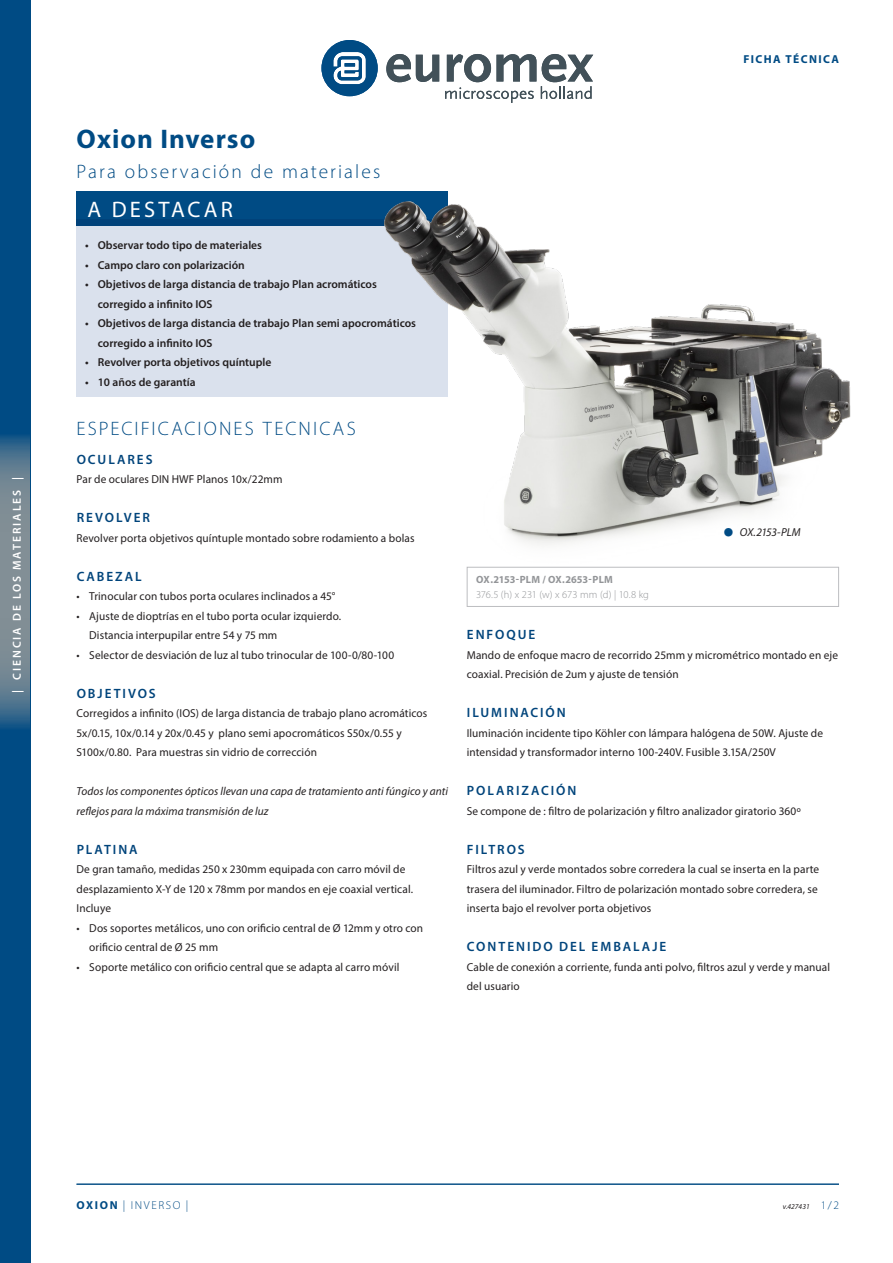
<style>
.page{position:relative;width:893px;height:1263px;background:#fff}
.page>*{position:absolute;margin:0;border:0;box-sizing:border-box;transform-origin:0 0}
.j_productkop{font:700 27px "Myriad Pro";letter-spacing:.035em;color:#004b84}
.j_highlights{font:22.5px "Myriad Pro";letter-spacing:.14em;color:#fff}
.j_product_onder_kop{font:300 19.5px "Myriad Pro";letter-spacing:.105em;color:#004b84}
.j_tussenkop{font:600 13.5px "Myriad Pro";letter-spacing:.15em;color:#00447b}
.j_plat{font:11.55px/19.5px "Myriad Pro";letter-spacing:.01em;color:#231f20}
.t1{font:600 11.55px/19.5px "Myriad Pro";color:#231f20}
.j_plat-2{font:italic 11.55px/19.5px "Myriad Pro";letter-spacing:.005em;color:#231f20}
.t2{font:600 11.55px "Myriad Pro";letter-spacing:.17em;color:#fff}
.t3{font:300 11.55px "Myriad Pro";letter-spacing:.14em;color:#004b84}
.j_plat-3{font:italic 11.55px "Myriad Pro";letter-spacing:-.015em;color:#231f20}
.t4{font:700 11.55px "Myriad Pro";letter-spacing:.12em;color:#004b84}
.j_dimensions{font:300 10.5px "Myriad Pro";letter-spacing:-.01em;color:#939598}
.j_dimensions_1{font:700 10.5px "Myriad Pro";letter-spacing:.01em;color:#939598}
.t5{font:italic 7.5px "Myriad Pro";color:#231f20}
.s1{font-size:40.5px;color:#004b84}
.s2{font-weight:700}
.s3{font-weight:300;font-style:normal;font-size:11.55px;color:#004b84}
</style>
<div class="page">
<div style="left:0;top:0;width:30px;height:1263px;background:#004b84"></div>
<svg style="left:321px;top:40px;width:57px;height:56px"></svg>
<svg style="left:386px;top:54px;width:53px;height:28px"></svg>
<svg style="left:445px;top:54px;width:148px;height:49px"></svg>
<div style="left:77px;top:191px;width:371px;height:34px;background:#004b84"></div>
<div style="left:467px;top:567px;width:372px;height:40px;border:1px solid #bcbdc0"></div>
<div style="left:77px;top:219px;width:371px;height:177px;background:#dae1ed"></div>
<svg style="left:0;top:436px;width:30px;height:292px;background:#6d8492"></svg>
<hr style="left:77px;top:1184px;width:762px;height:1px;background:#004b84">
<img style="left:358px;top:201px;width:493px;height:378px">
<p class="t2" style="left:10px;top:693px;width:218px;rotate:-90deg">| CIENCIA DE LOS MATERIALES |</p>
<p class="t4" style="left:743px;top:51px;width:97px">FICHA TÉCNICA</p>
<p class="j_productkop" style="left:77px;top:121px;width:180px">Oxion Inverso</p>
<p class="j_product_onder_kop" style="left:77px;top:160px;width:305px">Para observación de materiales</p>
<p class="j_highlights" style="left:87px;top:195px;width:147px">A DESTACAR</p>
<p class="t1" style="left:85px;top:235px;width:179px">• Observar todo tipo de materiales</p>
<p class="t1" style="left:85px;top:255px;width:161px">• Campo claro con polarización</p>
<p class="t1" style="left:98px;top:274px;width:281px;text-indent:-13px">• Objetivos de larga distancia de trabajo Plan acromáticos corregido a infinito IOS</p>
<p class="t1" style="left:98px;top:313px;width:320px;text-indent:-13px">• Objetivos de larga distancia de trabajo Plan semi apocromáticos corregido a infinito IOS</p>
<p class="t1" style="left:85px;top:352px;width:188px">• Revolver porta objetivos quíntuple</p>
<p class="t1" style="left:85px;top:372px;width:112px">• 10 años de garantía</p>
<p class="j_product_onder_kop" style="left:77px;top:417px;width:281px">ESPECIFICACIONES TECNICAS</p>
<p class="j_tussenkop" style="left:77px;top:450px;width:77px">OCULARES</p>
<p class="j_plat" style="left:77px;top:469px;width:207px">Par de oculares DIN HWF Planos 10x/22mm</p>
<p class="j_tussenkop" style="left:77px;top:509px;width:75px">REVOLVER</p>
<p class="j_plat" style="left:77px;top:528px;width:339px">Revolver porta objetivos quíntuple montado sobre rodamiento a bolas</p>
<p class="j_tussenkop" style="left:77px;top:567px;width:67px">CABEZAL</p>
<p class="j_plat" style="left:77px;top:586px;width:261px">• Trinocular con tubos porta oculares inclinados a 45°</p>
<p class="j_plat" style="left:89px;top:606px;width:253px;text-indent:-13px">• Ajuste de dioptrías en el tubo porta ocular izquierdo.<br>Distancia interpupilar entre 54 y 75 mm</p>
<p class="j_plat" style="left:77px;top:645px;width:319px">• Selector de desviación de luz al tubo trinocular de 100-0/80-100</p>
<p class="j_tussenkop" style="left:77px;top:684px;width:81px">OBJETIVOS</p>
<p class="j_plat" style="left:77px;top:703px;width:352px">Corregidos a infinito (IOS) de larga distancia de trabajo plano acromáticos<br>5x/0.15, 10x/0.14 y 20x/0.45 y plano semi apocromáticos S50x/0.55 y<br>S100x/0.80. Para muestras sin vidrio de corrección</p>
<p class="j_plat-2" style="left:77px;top:781px;width:373px">Todos los componentes ópticos llevan una capa de tratamiento anti fúngico y anti reflejos para la máxima transmisión de luz</p>
<p class="j_tussenkop" style="left:77px;top:840px;width:62px">PLATINA</p>
<p class="j_plat" style="left:77px;top:859px;width:338px">De gran tamaño, medidas 250 x 230mm equipada con carro móvil de desplazamiento X-Y de 120 x 78mm por mandos en eje coaxial vertical.<br>Incluye</p>
<p class="j_plat" style="left:89px;top:918px;width:335px;text-indent:-13px">• Dos soportes metálicos, uno con orificio central de Ø 12mm y otro con orificio central de Ø 25 mm</p>
<p class="j_plat" style="left:77px;top:957px;width:324px">• Soporte metálico con orificio central que se adapta al carro móvil</p>
<p class="j_dimensions_1" style="left:476px;top:573px;width:138px">OX.2153-PLM / OX.2653-PLM</p>
<p class="j_dimensions" style="left:476px;top:588px;width:174px">376.5 (h) x 231 (w) x 673 mm (d) | 10.8 kg</p>
<p class="j_plat-3" style="left:723px;top:525px;width:79px"><span class="s1">•</span> OX.2153-PLM</p>
<p class="j_tussenkop" style="left:467px;top:626px;width:70px">ENFOQUE</p>
<p class="j_plat" style="left:467px;top:645px;width:373px">Mando de enfoque macro de recorrido 25mm y micrométrico montado en eje coaxial. Precisión de 2um y ajuste de tensión</p>
<p class="j_tussenkop" style="left:467px;top:704px;width:100px">ILUMINACIÓN</p>
<p class="j_plat" style="left:467px;top:723px;width:358px">Iluminación incidente tipo Köhler con lámpara halógena de 50W. Ajuste de intensidad y transformador interno 100-240V. Fusible 3.15A/250V</p>
<p class="j_tussenkop" style="left:467px;top:782px;width:111px">POLARIZACIÓN</p>
<p class="j_plat" style="left:467px;top:801px;width:335px">Se compone de : filtro de polarización y filtro analizador giratorio 360º</p>
<p class="j_tussenkop" style="left:467px;top:840px;width:59px">FILTROS</p>
<p class="j_plat" style="left:467px;top:859px;width:354px">Filtros azul y verde montados sobre corredera la cual se inserta en la parte trasera del iluminador. Filtro de polarización montado sobre corredera, se inserta bajo el revolver porta objetivos</p>
<p class="j_tussenkop" style="left:467px;top:938px;width:201px">CONTENIDO DEL EMBALAJE</p>
<p class="j_plat" style="left:467px;top:957px;width:365px">Cable de conexión a corriente, funda anti polvo, filtros azul y verde y manual del usuario</p>
<p class="t3" style="left:77px;top:1198px;width:113px"><span class="s2">OXION</span> | INVERSO |</p>
<p class="t5" style="left:783px;top:1201px;width:58px">v.427431 <span class="s3">1/2</span></p>
</div>
